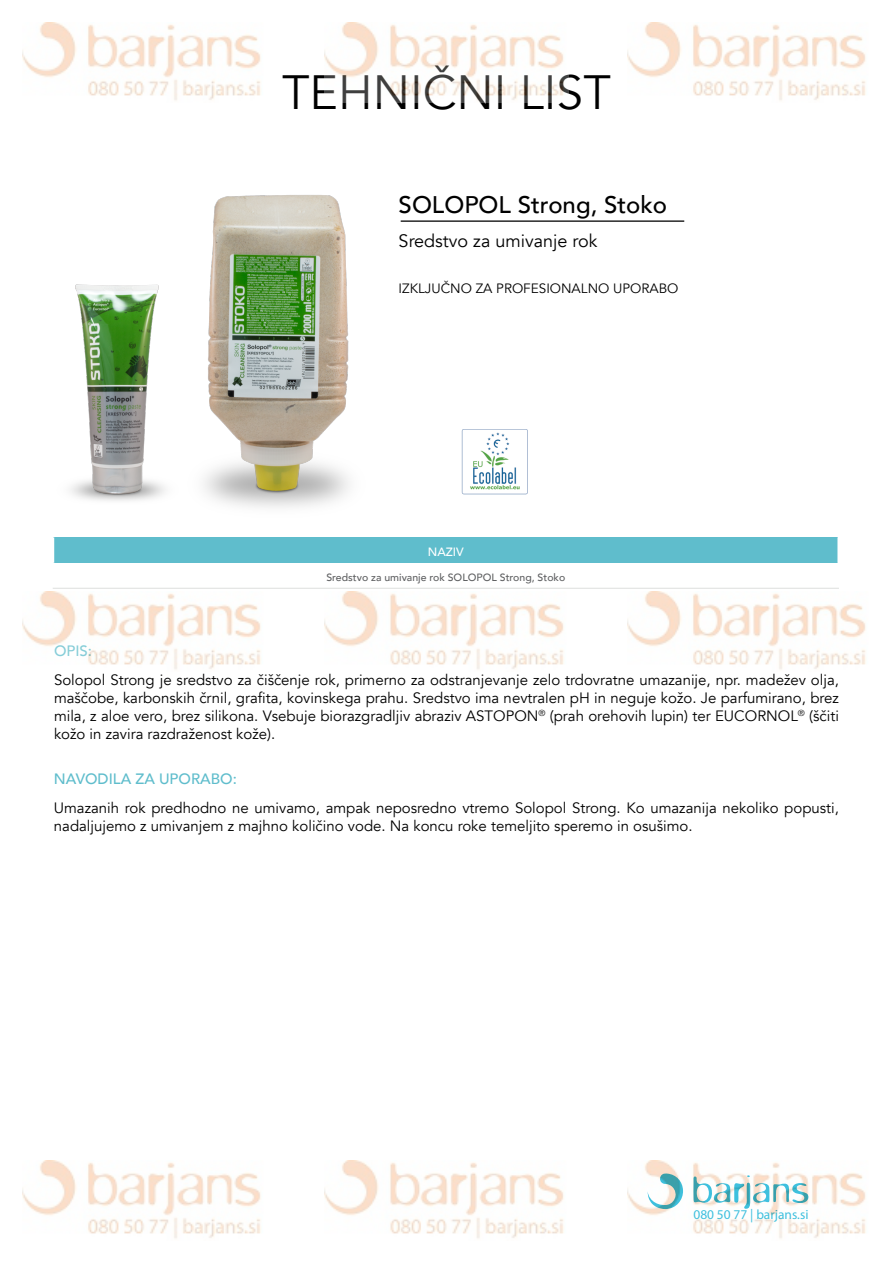
<style>
.page{position:relative;width:893px;height:1263px;background:#fff}
.page>*{position:absolute;margin:0;border:0;box-sizing:border-box;transform-origin:0 0}
.t1{font:48px "Avenir";color:#000}
.t2{font:500 24px "Avenir";color:#000}
.t3{font:18px "Avenir";color:#000}
.t4{font:15px/18px "Avenir";color:#000}
.t5{font:500 15px "Avenir";color:#5fbdcc}
.t6{font:13.5px "Avenir";color:#000}
.t7{font:13.5px "Myriad Pro";color:#00acd5}
.t8{font:500 12px "Avenir";color:#fff}
.t9{font:500 10.5px "Avenir";color:#5f6062}
</style>
<div class="page">
<hr style="left:401px;top:220px;width:283px;height:2px;background:#000">
<div style="left:53px;top:537px;width:785px;height:26px;background:#5fbdcc"></div>
<hr style="left:837px;top:537px;width:2px;height:26px;background:#fff">
<svg style="left:53px;top:537px;width:1px;height:26px"></svg>
<hr style="left:53px;top:588px;width:786px;height:1px;background:#e5e6e5">
<img style="left:70px;top:284px;width:96px;height:217px">
<img style="left:204px;top:195px;width:145px;height:313px">
<img style="left:461px;top:429px;width:67px;height:66px">
<img style="left:22px;top:22px;width:239px;height:79px">
<img style="left:325px;top:22px;width:239px;height:79px">
<img style="left:627px;top:22px;width:239px;height:79px">
<img style="left:22px;top:592px;width:239px;height:78px">
<img style="left:325px;top:592px;width:239px;height:78px">
<img style="left:627px;top:592px;width:239px;height:78px">
<img style="left:22px;top:1161px;width:239px;height:78px">
<img style="left:325px;top:1161px;width:239px;height:78px">
<img style="left:627px;top:1161px;width:239px;height:78px">
<h1 class="t1" style="left:282px;top:64px;width:330px">TEHNIČNI LIST</h1>
<h2 class="t2" style="left:399px;top:184px;width:270px">SOLOPOL Strong, Stoko</h2>
<p class="t3" style="left:399px;top:230px;width:200px">Sredstvo za umivanje rok</p>
<p class="t6" style="left:399px;top:280px;width:281px">IZKLJUČNO ZA PROFESIONALNO UPORABO</p>
<p class="t8" style="left:428px;top:541px;width:38px">NAZIV</p>
<p class="t9" style="left:326px;top:568px;width:240px">Sredstvo za umivanje rok SOLOPOL Strong, Stoko</p>
<p class="t5" style="left:54px;top:638px;width:40px">OPIS:</p>
<p class="t4" style="left:54px;top:671px;width:786px;text-align:justify">Solopol Strong je sredstvo za čiščenje rok, primerno za odstranjevanje zelo trdovratne umazanije, npr. madežev olja, maščobe, karbonskih črnil, grafita, kovinskega prahu. Sredstvo ima nevtralen pH in neguje kožo. Je parfumirano, brez mila, z aloe vero, brez silikona. Vsebuje biorazgradljiv abraziv ASTOPON<sup>®</sup> (prah orehovih lupin) ter EUCORNOL<sup>®</sup> (ščiti kožo in zavira razdraženost kože).</p>
<p class="t5" style="left:54px;top:766px;width:184px">NAVODILA ZA UPORABO:</p>
<p class="t4" style="left:54px;top:799px;width:787px">Umazanih rok predhodno ne umivamo, ampak neposredno vtremo Solopol Strong. Ko umazanija nekoliko popusti, nadaljujemo z umivanjem z majhno količino vode. Na koncu roke temeljito speremo in osušimo.</p>
<p class="t7" style="left:693px;top:1206px;width:117px">080 50 77 | barjans.si</p>
</div>
